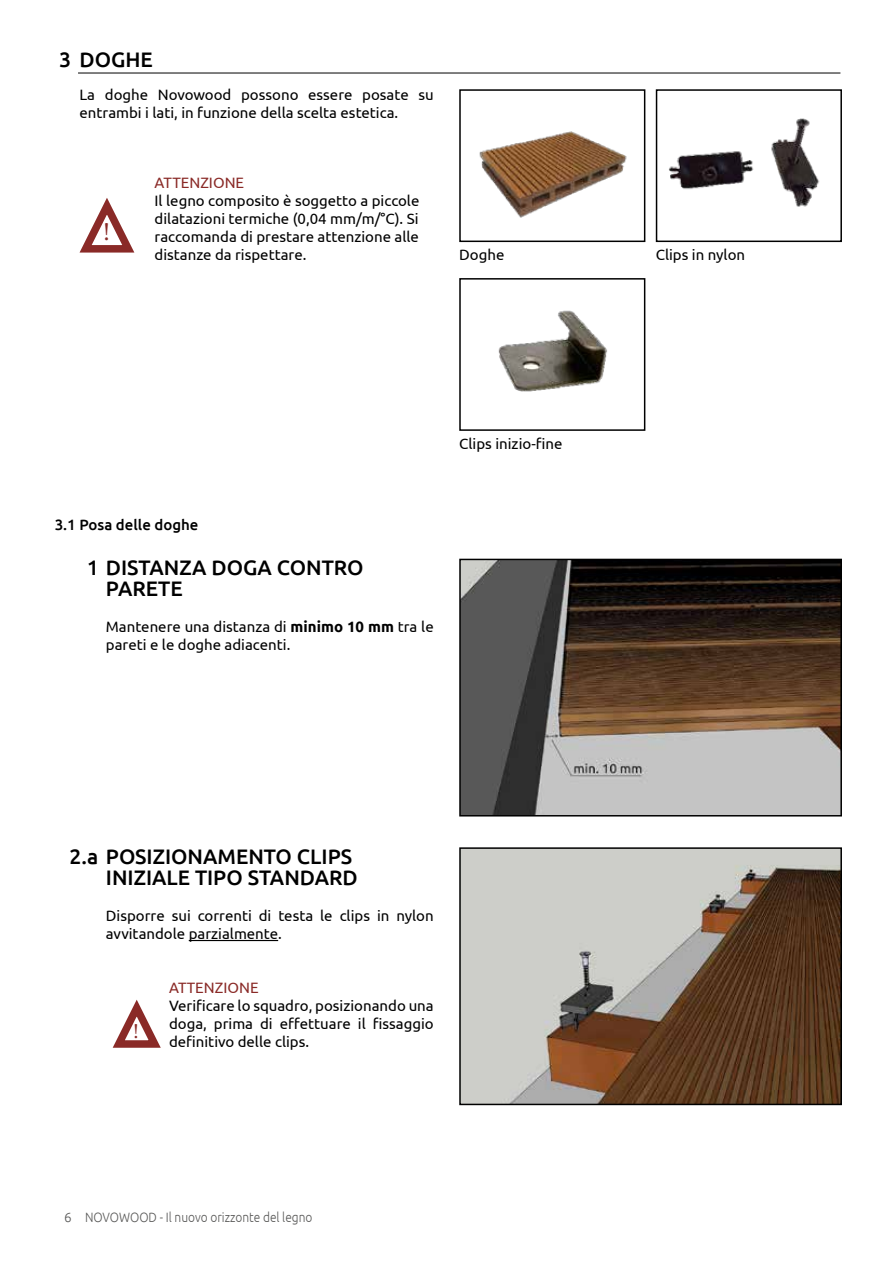
<style>
.page{position:relative;width:893px;height:1263px;background:#fff}
.page>*{position:absolute;margin:0;border:0;box-sizing:border-box;transform-origin:0 0}
.t1{font:25.5px "Minion Pro";color:#8a2a27}
.t2{font:500 21px "Ubuntu";color:#000}
.t3{font:21px "Minion Pro";color:#8a2a27}
.t4{font:15px/18px "Ubuntu";color:#000}
.t5{font:15px "Ubuntu";color:#8a2a27}
.t6{font:500 15px "Ubuntu";color:#000}
.t7{font:300 13.5px "Ubuntu";color:#575756}
.s1{font-weight:700}
</style>
<div class="page">
<img style="left:479px;top:131px;width:148px;height:87px">
<div style="left:459px;top:89px;width:186px;height:153px;border:2px solid #000"></div>
<img style="left:498px;top:310px;width:109px;height:82px">
<div style="left:459px;top:278px;width:186px;height:153px;border:2px solid #000"></div>
<img style="left:669px;top:118px;width:151px;height:89px">
<div style="left:656px;top:89px;width:186px;height:153px;border:2px solid #000"></div>
<svg style="left:79px;top:198px;width:56px;height:55px"></svg>
<hr style="left:189px;top:940px;width:89px;height:1px;background:#000">
<img style="left:462px;top:850px;width:377px;height:252px">
<div style="left:459px;top:847px;width:383px;height:258px;border:2px solid #000"></div>
<img style="left:462px;top:562px;width:377px;height:251px">
<div style="left:459px;top:559px;width:383px;height:257px;border:2px solid #000"></div>
<svg style="left:112px;top:999px;width:49px;height:49px"></svg>
<hr style="left:78px;top:73px;width:762px;height:1px;background:#000">
<h2 class="t2" style="left:59px;top:47px;width:95px">3 DOGHE</h2>
<p class="t4" style="left:80px;top:85px;width:356px">La doghe Novowood possono essere posate su entrambi i lati, in funzione della scelta estetica.</p>
<h1 class="t1" style="left:103px;top:215px;width:9px">!</h1>
<p class="t5" style="left:155px;top:174px;width:91px">ATTENZIONE</p>
<p class="t4" style="left:155px;top:191px;width:266px;text-align:justify">Il legno composito è soggetto a piccole dilatazioni termiche (0,04 mm/m/°C). Si raccomanda di prestare attenzione alle distanze da rispettare.</p>
<p class="t4" style="left:459px;top:245px;width:47px">Doghe</p>
<p class="t6" style="left:55px;top:515px;width:145px">3.1 Posa delle doghe</p>
<h2 class="t2" style="left:87px;top:554px;width:278px">1 DISTANZA DOGA CONTRO</h2>
<h2 class="t2" style="left:106px;top:575px;width:78px">PARETE</h2>
<p class="t4" style="left:106px;top:617px;width:329px">Mantenere una distanza di <span class="s1">minimo 10 mm</span> tra le pareti e le doghe adiacenti.</p>
<p class="t4" style="left:459px;top:434px;width:105px">Clips inizio-fine</p>
<h2 class="t2" style="left:70px;top:843px;width:284px">2.a POSIZIONAMENTO CLIPS</h2>
<h2 class="t2" style="left:106px;top:864px;width:253px">INIZIALE TIPO STANDARD</h2>
<p class="t4" style="left:106px;top:906px;width:329px">Disporre sui correnti di testa le clips in nylon avvitandole parzialmente.</p>
<h2 class="t3" style="left:133px;top:1017px;width:7px">!</h2>
<p class="t5" style="left:169px;top:978px;width:91px">ATTENZIONE</p>
<p class="t4" style="left:169px;top:996px;width:266px;text-align:justify">Verificare lo squadro, posizionando una doga, prima di effettuare il fissaggio definitivo delle clips.</p>
<p class="t7" style="left:64px;top:1209px;width:250px">6 NOVOWOOD - Il nuovo orizzonte del legno</p>
<p class="t4" style="left:656px;top:245px;width:91px">Clips in nylon</p>
</div>
